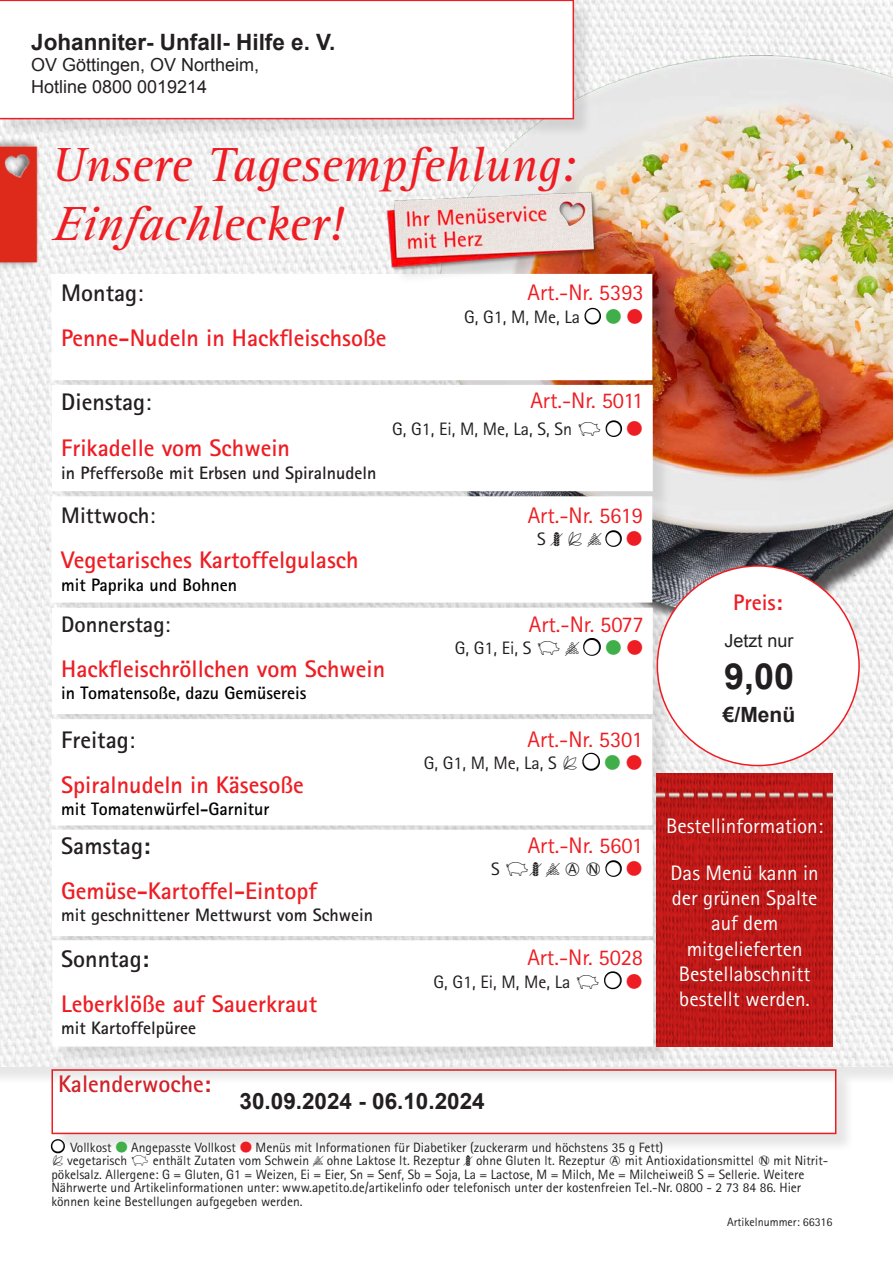
<style>
.page{position:relative;width:893px;height:1263px;background:#fff}
.page>*{position:absolute;margin:0;border:0;box-sizing:border-box;transform-origin:0 0}
.t1{font:italic 49.5px/59.4px "Rotis Serif Pro";color:#ee1d23}
.t2{font:700 36px "Arial";color:#231f20}
.t3{font:700 24px/45px "Rotis Sans Serif Std";color:#ee1d23}
.t4{font:700 24px "Rotis Sans Serif Std";color:#231f20}
.t5{font:700 24px "Rotis Sans Serif Std";color:#d1232a}
.t6{font:22.5px "Rotis Sans Serif Std";color:#ee1d23}
.t7{font:700 22.5px "Arial";color:#231f20}
.t8{font:700 22.5px "Rotis Sans Serif Std";color:#231f20}
.t9{font:700 22.5px "Rotis Sans Serif Std";color:#ee1d23}
.t10{font:21px/25.2px "Rotis Sans Serif Std";color:#fff;text-align:center}
.t11{font:700 21px "Arial";color:#231f20}
.t12{font:700 18px "Rotis Sans Serif Std";color:#231f20}
.t13{font:18px "Rotis Sans Serif Std";color:#231f20}
.t14{font:700 18px "Rotis Sans Serif Std";color:#000}
.t15{font:18px/21.6px "Arial";color:#231f20}
.t16{font:18px "Apetito Picto";color:#231f20}
.t17{font:13.5px/13.5px "Rotis Sans Serif Std";color:#231f20}
.t18{font:12px "Rotis Sans Serif Pro";color:#231f20}
.s1{color:#231f20}
.s2{font-weight:400;color:#231f20}
.s3{font-family:"Apetito Picto";font-size:16.65px;color:#000}
.s4{font-family:"Apetito Picto";color:#40ae49}
.s5{font-family:"Apetito Picto";color:#ee1d23}
.s6{font-weight:400}
.s7{font-family:"Apetito Picto"}
.s8{font-family:"Rotis Sans Serif Std"}
.s9{font-size:16.65px;color:#000}
.s10{color:#ee1d23}
.s11{font-family:"Apetito Picto";font-size:18.15px;color:#000}
.s12{font-family:"Apetito Picto";font-size:13.65px;color:#000}
</style>
<div class="page">
<div style="left:54px;top:1071px;width:801px;height:82px;background:#231f20;opacity:.11"></div>
<div style="left:52px;top:1070px;width:784px;height:63px;background:#fff"></div>
<div style="left:51px;top:1069px;width:785px;height:65px;border:2px solid #ee1d23"></div>
<img style="left:0;top:0;width:893px;height:1067px">
<img style="left:363px;top:56px;width:530px;height:632px">
<img style="left:0;top:138px;width:53px;height:139px">
<div style="left:54px;top:276px;width:617px;height:123px;background:#231f20;opacity:.11"></div>
<div style="left:52px;top:275px;width:600px;height:104px;background:#fff"></div>
<div style="left:54px;top:387px;width:617px;height:123px;background:#231f20;opacity:.11"></div>
<div style="left:53px;top:386px;width:599px;height:104px;background:#fff"></div>
<div style="left:54px;top:498px;width:617px;height:123px;background:#231f20;opacity:.11"></div>
<div style="left:52px;top:497px;width:600px;height:105px;background:#fff"></div>
<div style="left:51px;top:496px;width:601px;height:107px;border:2px solid #fff"></div>
<div style="left:54px;top:610px;width:617px;height:123px;background:#231f20;opacity:.11"></div>
<div style="left:53px;top:608px;width:599px;height:105px;background:#fff"></div>
<div style="left:54px;top:721px;width:617px;height:123px;background:#231f20;opacity:.11"></div>
<div style="left:52px;top:720px;width:600px;height:105px;background:#fff"></div>
<div style="left:54px;top:832px;width:617px;height:122px;background:#231f20;opacity:.11"></div>
<div style="left:53px;top:830px;width:599px;height:105px;background:#fff"></div>
<div style="left:55px;top:942px;width:617px;height:123px;background:#231f20;opacity:.11"></div>
<div style="left:53px;top:941px;width:599px;height:105px;background:#fff"></div>
<div style="left:390px;top:195px;width:225px;height:92px;background:#231f20;opacity:.1"></div>
<img style="left:386px;top:192px;width:213px;height:79px">
<img style="left:657px;top:773px;width:175px;height:273px">
<div style="left:657px;top:566px;width:202px;height:199px;background:#fff;border-radius:50%"></div>
<div style="left:0;top:2px;width:593px;height:136px;background:#231f20;opacity:.11"></div>
<svg style="left:0;top:0;width:574px;height:119px"></svg>
<h3 class="t7" style="left:31px;top:27px;width:306px">Johanniter- Unfall- Hilfe e. V.</h3>
<h3 class="t15" style="left:31px;top:54px;width:230px">OV Göttingen, OV Northeim,<br>Hotline 0800 0019214</h3>
<h1 class="t1" style="left:51px;top:135px;width:526px">Unsere Tagesempfehlung:<br>Einfachlecker!</h1>
<h3 class="t3" style="left:61px;top:270px;width:327px"><span class="s1">Montag</span><span class="s2">:<br></span>Penne-Nudeln in Hackfleischsoße</h3>
<h3 class="t6" style="left:528px;top:280px;width:118px">Art.-Nr. 5393</h3>
<h3 class="t13" style="left:464px;top:306px;width:181px">G, G1, M, Me, La <span class="s3">7</span> <span class="s4">7</span> <span class="s5">7</span></h3>
<h3 class="t3" style="left:61px;top:378px;width:230px;line-height:46.5px"><span class="s1">Dienstag</span><span class="s2">:<br></span>Frikadelle vom Schwein</h3>
<h3 class="t12" style="left:61px;top:461px;width:317px">in Pfeffersoße mit Erbsen und Spiralnudeln</h3>
<h3 class="t8" style="left:61px;top:501px;width:96px">Mittwoch<span class="s6">:</span></h3>
<h3 class="t3" style="left:61px;top:537px;width:299px">Vegetarisches Kartoffelgulasch</h3>
<h3 class="t14" style="left:61px;top:573px;width:178px">mit Paprika und Bohnen</h3>
<h3 class="t8" style="left:61px;top:610px;width:111px">Donnerstag<span class="s6">:</span></h3>
<h3 class="t3" style="left:61px;top:646px;width:325px">Hackfleischröllchen vom Schwein</h3>
<h3 class="t14" style="left:61px;top:682px;width:247px">in Tomatensoße, dazu Gemüsereis</h3>
<h3 class="t3" style="left:61px;top:716px;width:244px"><span class="s1">Freitag</span><span class="s2">:<br></span>Spiralnudeln in Käsesoße</h3>
<h3 class="t14" style="left:61px;top:798px;width:210px">mit Tomatenwürfel-Garnitur</h3>
<h3 class="t4" style="left:61px;top:831px;width:90px">Samstag:</h3>
<h3 class="t3" style="left:61px;top:868px;width:257px">Gemüse-Kartoffel-Eintopf</h3>
<h3 class="t12" style="left:61px;top:904px;width:313px">mit geschnittener Mettwurst vom Schwein</h3>
<h3 class="t4" style="left:61px;top:943px;width:89px">Sonntag:</h3>
<h3 class="t3" style="left:61px;top:980px;width:257px">Leberklöße auf Sauerkraut</h3>
<h3 class="t12" style="left:61px;top:1017px;width:136px">mit Kartoffelpüree</h3>
<h3 class="t6" style="left:530px;top:388px;width:114px">Art.-Nr. 5011</h3>
<h3 class="t13" style="left:392px;top:419px;width:253px">G, G1, Ei, M, Me, La, S, Sn <span class="s7">P</span> <span class="s3">7</span> <span class="s5">7</span></h3>
<h3 class="t6" style="left:528px;top:502px;width:117px">Art.-Nr. 5619</h3>
<h3 class="t16" style="left:537px;top:524px;width:108px"><span class="s8">S</span> ] V Y <span class="s9">7</span> <span class="s10">7</span></h3>
<h3 class="t6" style="left:529px;top:611px;width:116px">Art.-Nr. 5077</h3>
<h3 class="t13" style="left:455px;top:637px;width:191px">G, G1, Ei, S <span class="s7">P Y</span> <span class="s11">7</span> <span class="s4">7</span> <span class="s5">7</span></h3>
<h3 class="t6" style="left:528px;top:726px;width:117px">Art.-Nr. 5301</h3>
<h3 class="t13" style="left:424px;top:752px;width:221px">G, G1, M, Me, La, S <span class="s7">V</span> <span class="s11">7</span> <span class="s4">7</span> <span class="s5">7</span></h3>
<h3 class="t6" style="left:528px;top:832px;width:117px">Art.-Nr. 5601</h3>
<h3 class="t16" style="left:491px;top:854px;width:154px"><span class="s8">S</span> P] Y A O<span class="s9">7</span> <span class="s10">7</span></h3>
<h3 class="t6" style="left:527px;top:944px;width:117px">Art.-Nr. 5028</h3>
<h3 class="t13" style="left:433px;top:971px;width:211px">G, G1, Ei, M, Me, La <span class="s7">P</span> <span class="s11">7</span> <span class="s5">7</span></h3>
<h3 class="t5" style="left:58px;top:1069px;width:154px">Kalenderwoche:</h3>
<h3 class="t7" style="left:240px;top:1086px;width:247px">30.09.2024 - 06.10.2024</h3>
<h3 class="t9" style="left:733px;top:588px;width:51px">Preis:</h3>
<h3 class="t15" style="left:724px;top:630px;width:71px">Jetzt nur</h3>
<h2 class="t2" style="left:724px;top:653px;width:72px">9,00</h2>
<h3 class="t11" style="left:723px;top:701px;width:74px">€/Menü</h3>
<h3 class="t10" style="left:666px;top:813px;width:159px">Bestellinformation:</h3>
<h3 class="t10" style="left:670px;top:860px;width:150px">Das Menü kann in der grünen Spalte auf dem mitgelieferten<br>Bestellabschnitt bestellt werden.</h3>
<p class="t17" style="left:51px;top:1140px;width:779px"><span class="s12">7</span> Vollkost <span class="s4">7</span> Angepasste Vollkost <span class="s5">7</span> Menüs mit Informationen für Diabetiker (zuckerarm und höchstens 35 g Fett)<br><span class="s7">V</span> vegetarisch <span class="s7">P</span> enthält Zutaten vom Schwein <span class="s7">Y</span> ohne Laktose lt. Rezeptur <span class="s7">]</span> ohne Gluten lt. Rezeptur <span class="s7">A</span> mit Antioxidationsmittel <span class="s7">O</span> mit Nitrit&shy;pökelsalz. Allergene: G = Gluten, G1 = Weizen, Ei = Eier, Sn = Senf, Sb = Soja, La = Lactose, M = Milch, Me = Milcheiweiß S = Sellerie. Weitere Nährwerte und Artikelinformationen unter: www.apetito.de/artikelinfo oder telefonisch unter der kostenfreien Tel.-Nr. 0800 - 2 73 84 86. Hier können keine Bestellungen aufgegeben werden.</p>
<p class="t18" style="left:727px;top:1215px;width:107px">Artikelnummer: 66316</p>
</div>
